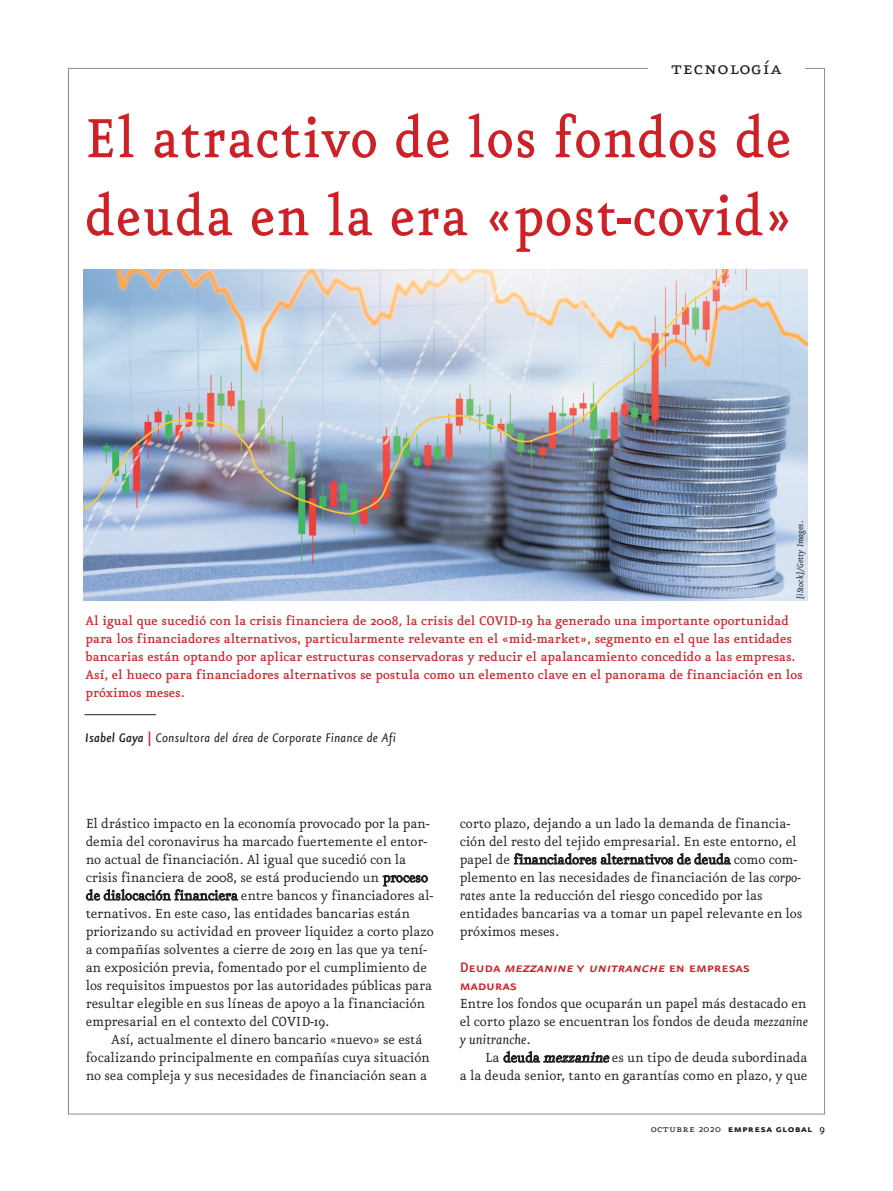
<style>
.page{position:relative;width:893px;height:1191px;background:#fff}
.page>*{position:absolute;margin:0;border:0;box-sizing:border-box;transform-origin:0 0}
.t1{font:500 66px/78px "Eureka";letter-spacing:.02em;color:#cd2027;scale:.9 1}
.t2{font:21.9px "Eureka Small Caps";letter-spacing:.025em;color:#231f20}
.t3{font:16.5px/18px "Eureka Sans Medium Caps";letter-spacing:-.01em;color:#cd2027}
.t4{font:15.75px/18px "Eureka";letter-spacing:-.01em;color:#231f20}
.t5{font:500 15px/18px "Eureka";color:#cd2027}
.t6{font:italic 15px "Eureka Sans";letter-spacing:.01em;color:#231f20}
.t7{font:12px "Eureka Sans Bold Caps";letter-spacing:.025em;color:#231f20}
.t8{font:italic 10.2px "Eureka";color:#231f20}
.s1{font-weight:500}
.s2{font-weight:500;font-style:normal;color:#cd2027}
.s3{font-style:italic}
.s4{font-family:"Eureka Small Caps"}
.s5{font-family:"Eureka"}
.s6{font-family:"Eureka";font-weight:500}
</style>
<div class="page">
<img style="left:84px;top:269px;width:724px;height:332px">
<hr style="left:85px;top:714px;width:71px;height:1px;background:#231f20">
<h2 class="t2" style="left:671px;top:57px;width:112px">tecnología</h2>
<h1 class="t1" style="left:85px;top:102px;width:788px">El atractivo de los fondos de deuda en la era «post-covid»</h1>
<p class="t8" style="left:795px;top:599px;width:79px;rotate:-90deg">[iStock]/Getty Images.</p>
<p class="t5" style="left:86px;top:612px;width:719px">Al igual que sucedió con la crisis financiera de 2008, la crisis del COVID-19 ha generado una importante oportunidad para los financiadores alternativos, particularmente relevante en el «mid-market», segmento en el que las entidades bancarias están optando por aplicar estructuras conservadoras y reducir el apalancamiento concedido a las empresas.<br>Así, el hueco para financiadores alternativos se postula como un elemento clave en el panorama de financiación en los próximos meses.</p>
<p class="t6" style="left:85px;top:731px;width:312px"><span class="s1">Isabel Gaya</span> <span class="s2">|</span> Consultora del área de Corporate Finance de Afi</p>
<p class="t4" style="left:86px;top:815px;width:350px">El drástico impacto en la economía provocado por la pan&shy;demia del coronavirus ha marcado fuertemente el entor&shy;no actual de financiación. Al igual que sucedió con la crisis financiera de 2008, se está produciendo un proceso de dislocación financiera entre bancos y financiadores al&shy;ternativos. En este caso, las entidades bancarias están priorizando su actividad en proveer liquidez a corto plazo a compañías solventes a cierre de 2019 en las que ya tení&shy;an exposición previa, fomentado por el cumplimiento de los requisitos impuestos por las autoridades públicas para resultar elegible en sus líneas de apoyo a la financiación empresarial en el contexto del COVID-19.</p>
<p class="t4" style="left:86px;top:1031px;width:346px;text-indent:26px">Así, actualmente el dinero bancario «nuevo» se está focalizando principalmente en compañías cuya situación no sea compleja y sus necesidades de financiación sean a</p>
<p class="t4" style="left:460px;top:815px;width:344px">corto plazo, dejando a un lado la demanda de financia&shy;ción del resto del tejido empresarial. En este entorno, el papel de financiadores alternativos de deuda como com&shy;plemento en las necesidades de financiación de las <span class="s3">corpo&shy;rates</span> ante la reducción del riesgo concedido por las entidades bancarias va a tomar un papel relevante en los próximos meses.</p>
<p class="t3" style="left:460px;top:959px;width:292px">Deuda <span class="s3">mezzanine</span> y <span class="s3">unitranche</span> en empresas maduras</p>
<p class="t4" style="left:460px;top:995px;width:350px;text-align:justify">Entre los fondos que ocuparán un papel más destacado en el corto plazo se encuentran los fondos de deuda <span class="s3">mezzanine y unitranche</span>.</p>
<p class="t4" style="left:460px;top:1049px;width:349px;text-align:right">La deuda <span class="s3">mezzanine</span>es un tipo de deuda subordinada<br>a la deuda senior, tanto en garantías como en plazo, y que</p>
<p class="t7" style="left:651px;top:1122px;width:176px"><span class="s4">octubre</span> <span class="s5">2020</span> empresa global <span class="s6">9</span></p>
</div>
